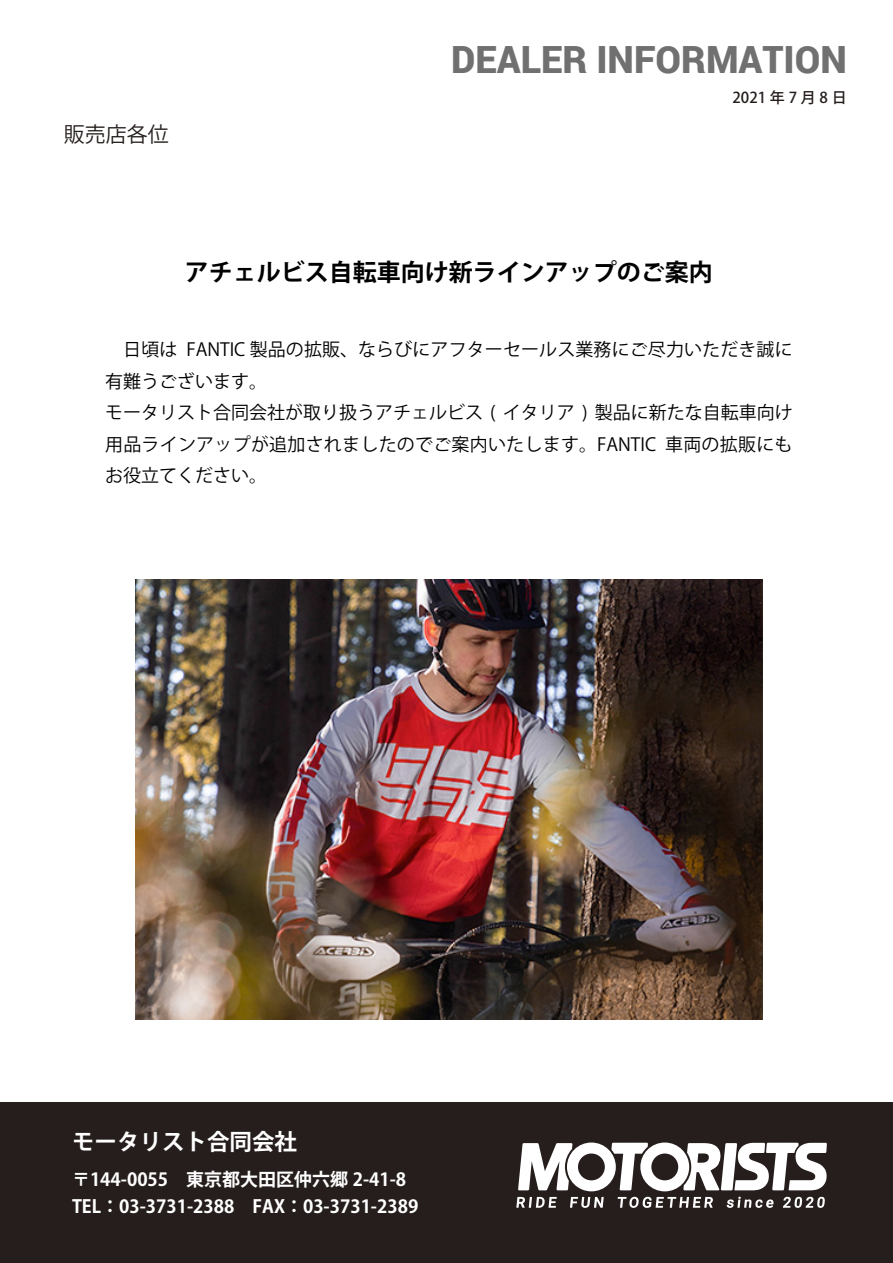
<style>
.page{position:relative;width:893px;height:1263px;background:#fff}
.page>*{position:absolute;margin:0;border:0;box-sizing:border-box;transform-origin:0 0}
.t1{font:900 37.5px "Roboto";color:#707070}
.t2{font:700 24px "Koz Go Pr 6 N";color:#000}
.t3{font:700 22.5px "Koz Go Pr 6 N";color:#fff}
.t4{font:21px "Koz Go Pr 6 N";color:#251e1c}
.t5{font:18px/31.5px "Koz Go Pro";letter-spacing:.005em;color:#000}
.t6{font:700 18px/27px "Koz Go Pr 6 N";color:#fff}
.t7{font:500 15px "Koz Go Pr 6 N";letter-spacing:.25em;color:#251e1c}
</style>
<div class="page">
<div style="left:0;top:1103px;width:893px;height:160px;background:#251e1c"></div>
<img style="left:135px;top:579px;width:627px;height:440px">
<svg style="left:518px;top:1142px;width:309px;height:49px"></svg>
<svg style="left:516px;top:1197px;width:41px;height:11px"></svg>
<svg style="left:570px;top:1197px;width:34px;height:11px"></svg>
<svg style="left:618px;top:1197px;width:95px;height:11px"></svg>
<svg style="left:727px;top:1197px;width:47px;height:11px"></svg>
<svg style="left:783px;top:1197px;width:42px;height:11px"></svg>
<h1 class="t1" style="left:451px;top:33px;width:397px">DEALER INFORMATION</h1>
<p class="t4" style="left:64px;top:122px;width:106px">販売店各位</p>
<p class="t7" style="left:732px;top:89px;width:116px">2021年7月8日</p>
<h2 class="t2" style="left:185px;top:258px;width:530px">アチェルビス自転車向け新ラインアップのご案内</h2>
<p class="t5" style="left:105px;top:334px;width:689px">　日頃は FANTIC 製品の拡販、ならびにアフターセールス業務にご尽力いただき誠に有難うございます。<br>モータリスト合同会社が取り扱うアチェルビス ( イタリア ) 製品に新たな自転車向け用品ラインアップが追加されましたのでご案内いたします。FANTIC 車両の拡販にもお役立てください。</p>
<p class="t3" style="left:72px;top:1129px;width:226px">モータリスト合同会社</p>
<p class="t6" style="left:72px;top:1166px;width:348px">〒144-0055　東京都大田区仲六郷 2-41-8<br>TEL：03-3731-2388　FAX：03-3731-2389</p>
</div>
